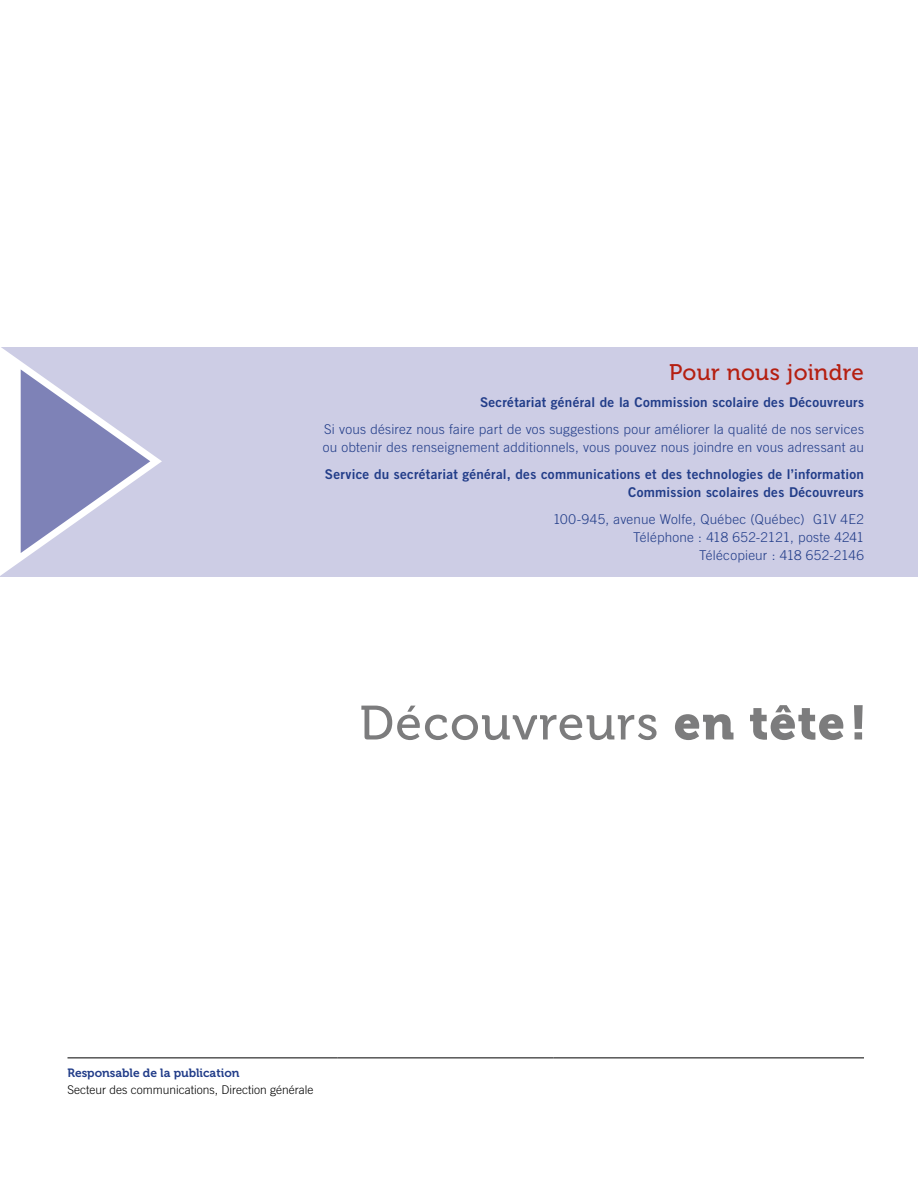
<style>
.page{position:relative;width:918px;height:1188px;background:#fff}
.page>*{position:absolute;margin:0;border:0;box-sizing:border-box;transform-origin:0 0}
.t1{font:22.5px "Museo 500";letter-spacing:.01em;color:#b51f11}
.t2{font:300 13.5px/18px "Trade Gothic LT Std";letter-spacing:.015em;color:#223d89}
.t3{font:13.5px/18px "Trade Gothic LT Std Bd 2";letter-spacing:.02em;color:#223d89;text-align:right}
.t4{font:300 12px "Trade Gothic LT Std";color:#000}
.t5{font:12px "Museo 700";color:#223d89}
</style>
<div class="page">
<hr style="left:68px;top:1058px;width:270px;height:1px;background:#000">
<hr style="left:338px;top:1058px;width:216px;height:1px;background:#000">
<hr style="left:554px;top:1058px;width:121px;height:1px;background:#000">
<hr style="left:675px;top:1058px;width:189px;height:1px;background:#000">
<div style="left:0;top:347px;width:918px;height:230px;background:#cdcde5"></div>
<svg style="left:0;top:347px;width:162px;height:229px"></svg>
<svg style="left:361px;top:706px;width:296px;height:34px"></svg>
<svg style="left:675px;top:714px;width:58px;height:26px"></svg>
<svg style="left:750px;top:705px;width:93px;height:35px"></svg>
<svg style="left:854px;top:705px;width:9px;height:34px"></svg>
<h1 class="t1" style="left:669px;top:360px;width:196px">Pour nous joindre</h1>
<p class="t3" style="left:480px;top:393px;width:385px">Secrétariat général de la Commission scolaire des Découvreurs</p>
<p class="t2" style="left:323px;top:420px;width:543px">Si vous désirez nous faire part de vos suggestions pour améliorer la qualité de nos services ou obtenir des renseignement additionnels, vous pouvez nous joindre en vous adressant au</p>
<p class="t3" style="left:325px;top:465px;width:541px">Service du secrétariat général, des communications et des technologies de l’information<br>Commission scolaires des Découvreurs</p>
<p class="t2" style="left:553px;top:510px;width:312px;text-align:right">100-945, avenue Wolfe, Québec (Québec) G1V 4E2<br>Téléphone : 418 652-2121, poste 4241<br>Télécopieur : 418 652-2146</p>
<p class="t5" style="left:68px;top:1067px;width:174px">Responsable de la publication</p>
<p class="t4" style="left:68px;top:1082px;width:248px">Secteur des communications, Direction générale</p>
</div>
